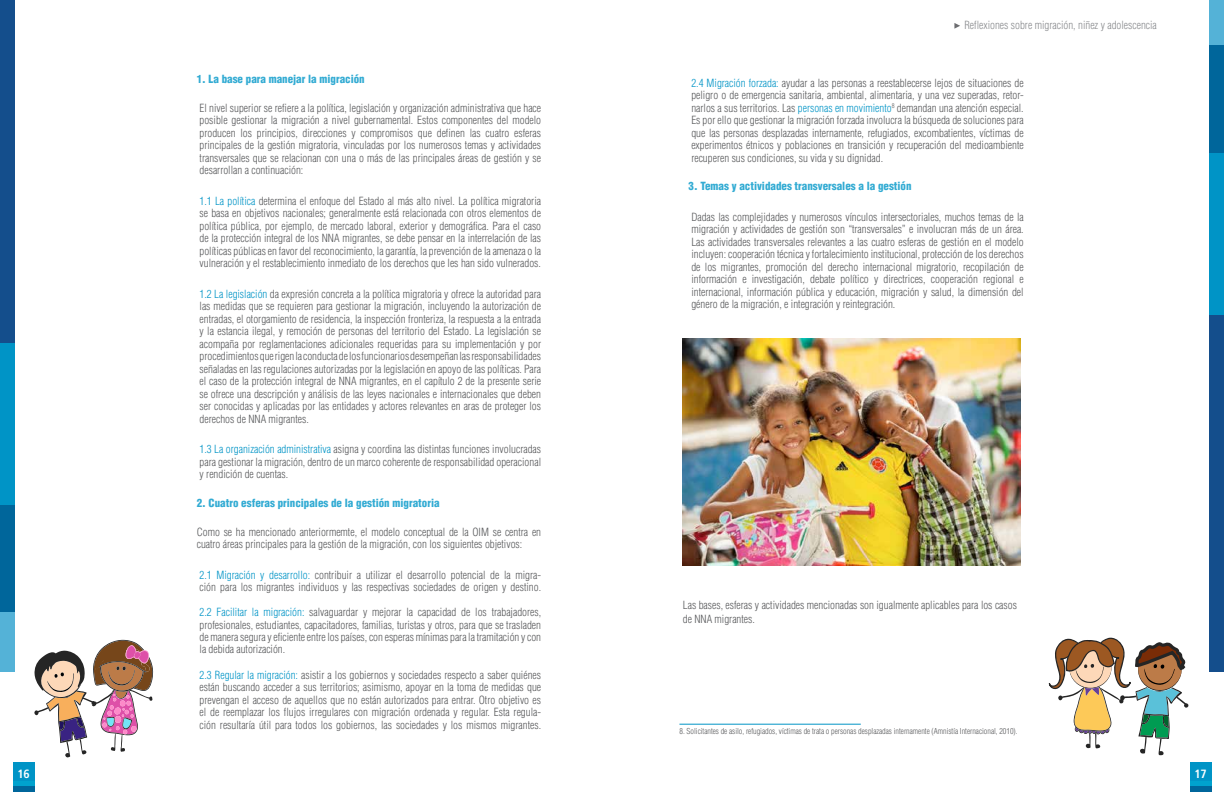
<style>
.page{position:relative;width:1224px;height:792px;background:#fff}
.page>*{position:absolute;margin:0;border:0;box-sizing:border-box;transform-origin:0 0}
.t1{font:700 condensed 12px "Frutiger";color:#fff}
.t2{font:300 condensed 11px/12.5px "Helvetica";color:#58595b;text-align:justify}
.t3{font:900 condensed 11px "Helvetica";color:#32abd3}
.t4{font:300 condensed 11px "Helvetica";color:#888a8d}
.t5{font:300 condensed 8px "Helvetica";color:#58595b}
.s1{color:#0094c6}
</style>
<div class="page">
<svg style="left:954px;top:23px;width:6px;height:6px"></svg>
<div style="left:0;top:0;width:14px;height:343px;background:#144e8c"></div>
<div style="left:0;top:343px;width:14px;height:162px;background:#0094c6"></div>
<div style="left:0;top:505px;width:14px;height:108px;background:#00669b"></div>
<div style="left:0;top:613px;width:14px;height:59px;background:#54b2d7"></div>
<div style="left:13px;top:762px;width:21px;height:30px;background:#0094c6"></div>
<div style="left:1190px;top:762px;width:21px;height:30px;background:#0094c6"></div>
<div style="left:13px;top:781px;width:21px;height:6px;background:#00a2ce"></div>
<div style="left:1190px;top:781px;width:21px;height:6px;background:#00a2ce"></div>
<div style="left:13px;top:787px;width:21px;height:5px;background:#00669b"></div>
<div style="left:1190px;top:787px;width:21px;height:5px;background:#00669b"></div>
<svg style="left:34px;top:640px;width:119px;height:118px"></svg>
<svg style="left:1049px;top:637px;width:139px;height:118px"></svg>
<div style="left:1210px;top:315px;width:14px;height:357px;background:#144e8c"></div>
<div style="left:1210px;top:153px;width:14px;height:162px;background:#0094c6"></div>
<div style="left:1210px;top:45px;width:14px;height:108px;background:#00669b"></div>
<div style="left:1210px;top:0;width:14px;height:45px;background:#54b2d7"></div>
<hr style="left:679px;top:724px;width:182px;height:1px;background:#0094c6">
<img style="left:683px;top:338px;width:337px;height:227px">
<p class="t3" style="left:197px;top:72px;width:170px">1. La base para manejar la migración</p>
<p class="t2" style="left:200px;top:101px;width:343px">El nivel superior se refiere a la política, legislación y organización administrativa que hace posible gestionar la migración a nivel gubernamental. Estos componentes del modelo producen los principios, direcciones y compromisos que definen las cuatro esferas principales de la gestión migratoria, vinculadas por los numerosos temas y actividades transversales que se relacionan con una o más de las principales áreas de gestión y se desarrollan a continuación:</p>
<p class="t2" style="left:200px;top:194px;width:343px"><span class="s1">1.1 La política</span> determina el enfoque del Estado al más alto nivel. La política migratoria se basa en objetivos nacionales; generalmente está relacionada con otros elementos de política pública, por ejemplo, de mercado laboral, exterior y demográfica. Para el caso de la protección integral de los NNA migrantes, se debe pensar en la interrelación de las políticas públicas en favor del reconocimiento, la garantía, la prevención de la amenaza o la vulneración y el restablecimiento inmediato de los derechos que les han sido vulnerados.</p>
<p class="t2" style="left:200px;top:288px;width:343px"><span class="s1">1.2 La legislación</span> da expresión concreta a la política migratoria y ofrece la autoridad para las medidas que se requieren para gestionar la migración, incluyendo la autorización de entradas, el otorgamiento de residencia, la inspección fronteriza, la respuesta a la entrada y la estancia ilegal, y remoción de personas del territorio del Estado. La legislación se acompaña por reglamentaciones adicionales requeridas para su implementación y por procedimientos que rigen la conducta de los funcionarios desempeñan las responsabilidades señaladas en las regulaciones autorizadas por la legislación en apoyo de las políticas. Para el caso de la protección integral de NNA migrantes, en el capítulo 2 de la presente serie se ofrece una descripción y análisis de las leyes nacionales e internacionales que deben ser conocidas y aplicadas por las entidades y actores relevantes en aras de proteger los derechos de NNA migrantes.</p>
<p class="t2" style="left:200px;top:443px;width:343px"><span class="s1">1.3 La organización administrativa</span> asigna y coordina las distintas funciones involucradas para gestionar la migración, dentro de un marco coherente de responsabilidad operacional y rendición de cuentas.</p>
<p class="t3" style="left:197px;top:496px;width:244px">2. Cuatro esferas principales de la gestión migratoria</p>
<p class="t2" style="left:197px;top:525px;width:346px">Como se ha mencionado anteriormemte, el modelo conceptual de la OIM se centra en cuatro áreas principales para la gestión de la migración, con los siguientes objetivos:</p>
<p class="t2" style="left:200px;top:568px;width:343px"><span class="s1">2.1 Migración y desarrollo:</span> contribuir a utilizar el desarrollo potencial de la migra&shy;ción para los migrantes individuos y las respectivas sociedades de origen y destino.</p>
<p class="t2" style="left:200px;top:606px;width:343px"><span class="s1">2.2 Facilitar la migración:</span> salvaguardar y mejorar la capacidad de los trabajadores, profesionales, estudiantes, capacitadores, familias, turistas y otros, para que se trasladen de manera segura y eficiente entre los países, con esperas mínimas para la tramitación y con</p>
<p class="t2" style="left:200px;top:668px;width:343px"><span class="s1">2.3 Regular la migración:</span> asistir a los gobiernos y sociedades respecto a saber quiénes están buscando acceder a sus territorios; asimismo, apoyar en la toma de medidas que prevengan el acceso de aquellos que no están autorizados para entrar. Otro objetivo es el de reemplazar los flujos irregulares con migración ordenada y regular. Esta regula&shy;ción resultaría útil para todos los gobiernos, las sociedades y los mismos migrantes.</p>
<p class="t2" style="left:200px;top:643px;width:87px">la debida autorización.</p>
<p class="t4" style="left:964px;top:18px;width:194px">Reflexiones sobre migración, niñez y adolescencia</p>
<p class="t2" style="left:691px;top:76px;width:334px"><span class="s1">2.4 Migración forzada:</span> ayudar a las personas a reestablecerse lejos de situaciones de peligro o de emergencia sanitaria, ambiental, alimentaria, y una vez superadas, retor&shy;narlos a sus territorios. Las <span class="s1">personas en movimiento</span><sup>8</sup> demandan una atención especial.<br>Es por ello que gestionar la migración forzada involucra la búsqueda de soluciones para que las personas desplazadas internamente, refugiados, excombatientes, víctimas de experimentos étnicos y poblaciones en transición y recuperación del medioambiente recuperen sus condiciones, su vida y su dignidad.</p>
<p class="t3" style="left:689px;top:179px;width:225px">3. Temas y actividades transversales a la gestión</p>
<p class="t2" style="left:691px;top:211px;width:334px">Dadas las complejidades y numerosos vínculos intersectoriales, muchos temas de la migración y actividades de gestión son “transversales” e involucran más de un área.<br>Las actividades transversales relevantes a las cuatro esferas de gestión en el modelo incluyen: cooperación técnica y fortalecimiento institucional, protección de los derechos de los migrantes, promoción del derecho internacional migratorio, recopilación de información e investigación, debate político y directrices, cooperación regional e internacional, información pública y educación, migración y salud, la dimensión del género de la migración, e integración y reintegración.</p>
<p class="t2" style="left:683px;top:599px;width:336px;line-height:13.2px">Las bases, esferas y actividades mencionadas son igualmente aplicables para los casos de NNA migrantes.</p>
<p class="t5" style="left:679px;top:726px;width:340px">8. Solicitantes de asilo, refugiados, víctimas de trata o personas desplazadas internamente (Amnistía Internacional, 2010).</p>
<p class="t1" style="left:17px;top:767px;width:14px">16</p>
<p class="t1" style="left:1194px;top:767px;width:14px">17</p>
</div>
